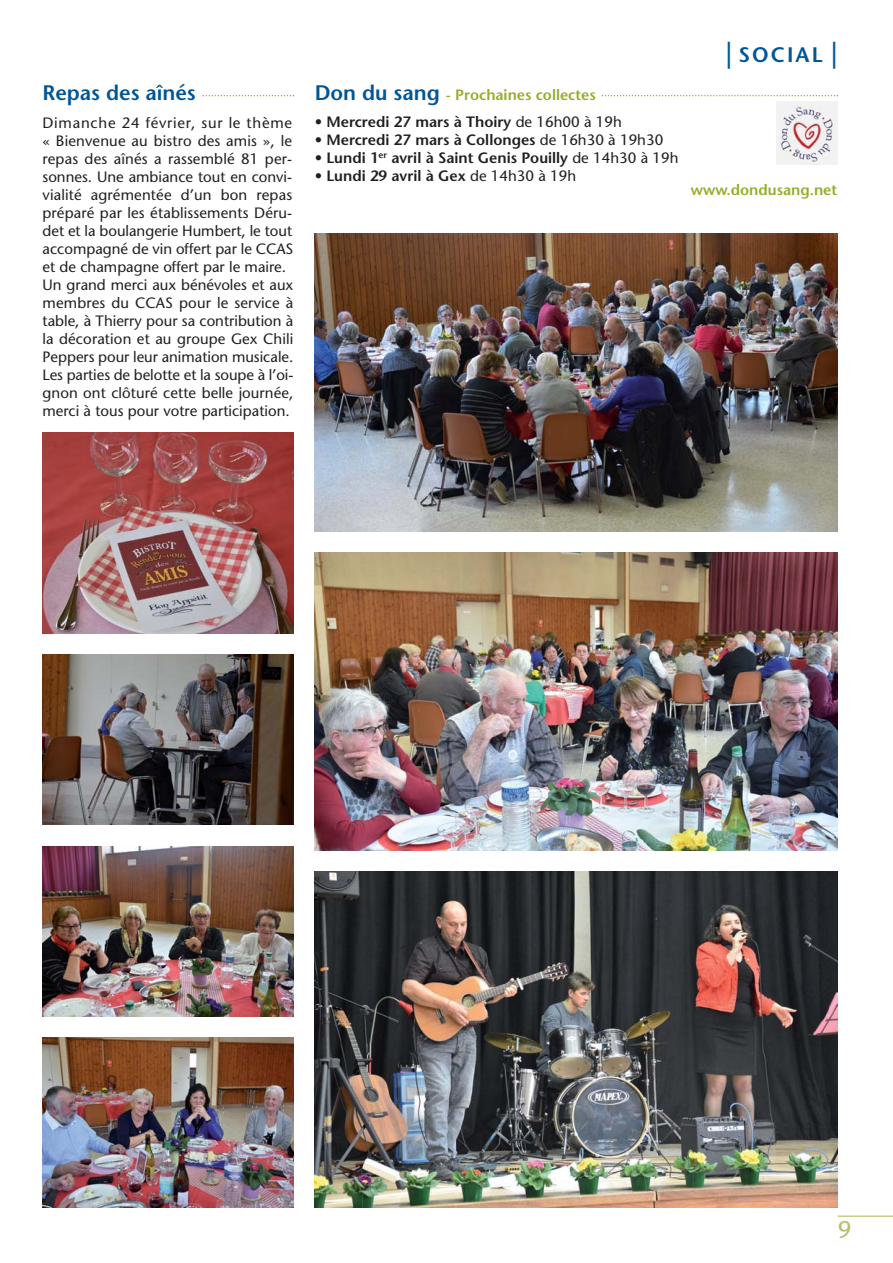
<style>
.page{position:relative;width:893px;height:1263px;background:#fff}
.page>*{position:absolute;margin:0;border:0;box-sizing:border-box;transform-origin:0 0}
.t1{font:24px "Stone Sans";color:#afc266}
.t2{font:600 21px "Stone Sans";color:#005698}
.t3{font:15px/18px "Stone Sans";color:#231f20}
.t4{font:600 15px "Stone Sans";color:#231f20}
.t5{font:600 15px "Stone Sans";color:#92af2a}
.s1{font-size:21px;color:#005698}
.s2{font-weight:400}
.s3{font-size:27px}
</style>
<div class="page">
<hr style="left:838px;top:1215px;width:55px;height:2px;background:#c2d08d">
<svg style="left:202px;top:95px;width:92px;height:1px"></svg>
<svg style="left:602px;top:95px;width:236px;height:1px"></svg>
<img style="left:776px;top:102px;width:61px;height:62px">
<img style="left:315px;top:234px;width:522px;height:297px">
<img style="left:315px;top:553px;width:523px;height:297px">
<img style="left:315px;top:872px;width:523px;height:336px">
<img style="left:43px;top:655px;width:250px;height:170px">
<img style="left:43px;top:432px;width:250px;height:202px">
<img style="left:43px;top:846px;width:250px;height:170px">
<img style="left:43px;top:1037px;width:250px;height:171px">
<h2 class="t2" style="left:43px;top:85px;width:155px">Repas des aînés</h2>
<p class="t5" style="left:315px;top:89px;width:283px"><span class="s1">Don du sang</span> - Prochaines collectes</p>
<p class="t4" style="left:315px;top:116px;width:309px"><span class="s2">•</span> Mercredi 27 mars à Thoiry <span class="s2">de 16h00 à 19h</span></p>
<p class="t4" style="left:315px;top:134px;width:350px"><span class="s2">•</span> Mercredi 27 mars à Collonges <span class="s2">de 16h30 à 19h30</span></p>
<p class="t4" style="left:315px;top:152px;width:365px"><span class="s2">•</span> Lundi 1<sup>er</sup> avril à Saint Genis Pouilly <span class="s2">de 14h30 à 19h</span></p>
<p class="t4" style="left:315px;top:170px;width:263px"><span class="s2">•</span> Lundi 29 avril à Gex <span class="s2">de 14h30 à 19h</span></p>
<p class="t3" style="left:43px;top:116px;width:252px">Dimanche 24 février, sur le thème « Bienvenue au bistro des amis », le repas des aînés a rassemblé 81 per&shy;sonnes. Une ambiance tout en convi&shy;vialité agrémentée d’un bon repas préparé par les établissements Déru&shy;det et la boulangerie Humbert, le tout accompagné de vin offert par le CCAS et de champagne offert par le maire.<br>Un grand merci aux bénévoles et aux membres du CCAS pour le service à table, à Thierry pour sa contribution à la décoration et au groupe Gex Chili Peppers pour leur animation musicale.<br>Les parties de belotte et la soupe à l’oi&shy;gnon ont clôturé cette belle journée, merci à tous pour votre participation.</p>
<h2 class="t2" style="left:725px;top:47px;width:114px"><span class="s3">|</span> SOCIAL <span class="s3">|</span></h2>
<p class="t5" style="left:691px;top:184px;width:148px">www.dondusang.net</p>
<h1 class="t1" style="left:838px;top:1220px;width:15px">9</h1>
</div>
